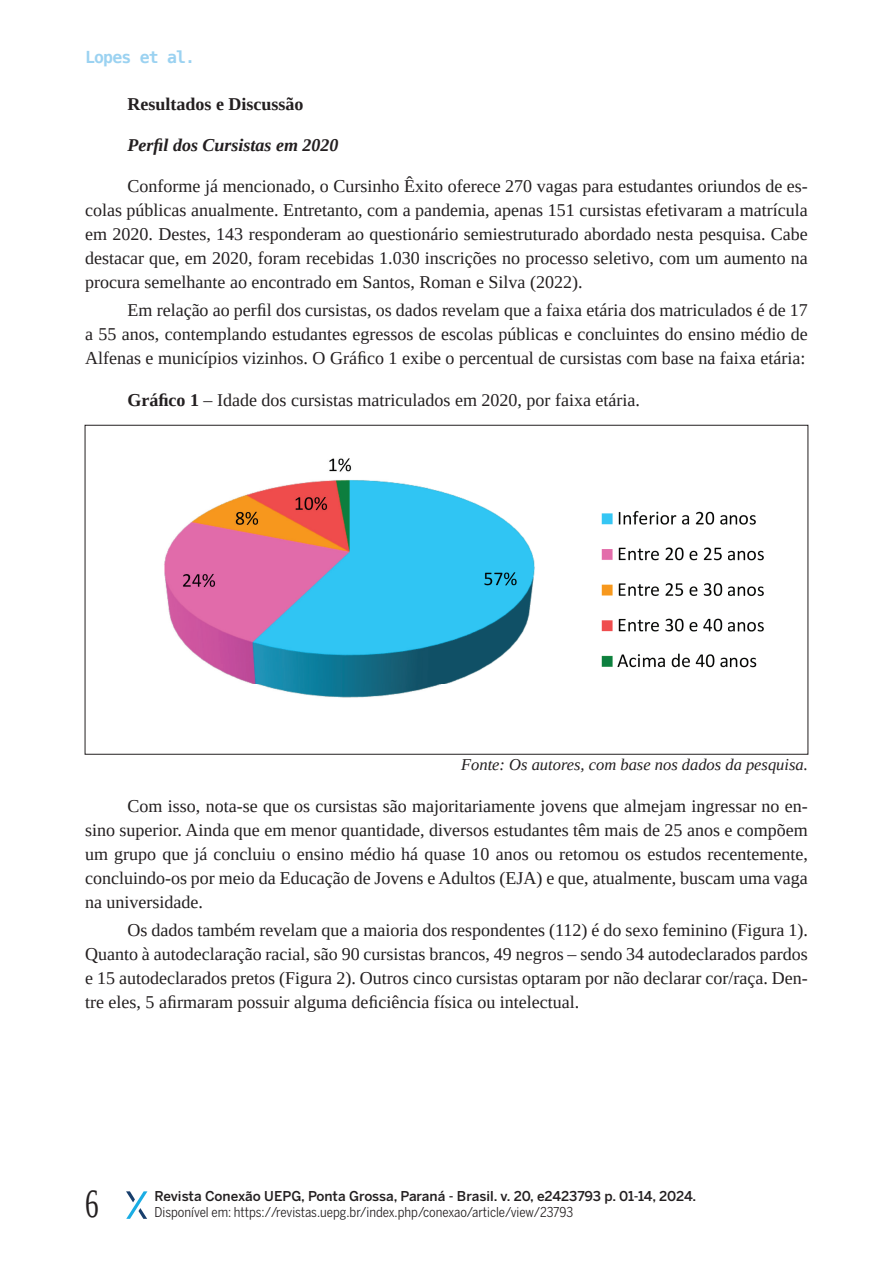
<style>
.page{position:relative;width:893px;height:1263px;background:#fff}
.page>*{position:absolute;margin:0;border:0;box-sizing:border-box;transform-origin:0 0}
.t1{font:39.9px "Liberation Serif";color:#231f20;scale:.68 1}
.t2{font:18px/24px "Liberation Serif";color:#231f20;text-align:justify}
.t3{font:italic 700 18px "Liberation Serif";color:#231f20}
.t4{font:700 18px "Liberation Serif";color:#231f20}
.t5{font:italic 16.5px "Liberation Serif";color:#231f20}
.t6{font:700 16.5px "DejaVu Sans Mono";letter-spacing:-.05em;color:#9bd2f1}
.t7{font:13.5px "Benton Sans Cond";color:#231f20}
.t8{font:500 13.5px "Benton Sans";color:#231f20}
.s1{font-weight:700}
</style>
<div class="page">
<svg style="left:126px;top:1191px;width:21px;height:28px"></svg>
<img style="left:164px;top:458px;width:600px;height:240px">
<p class="t6" style="left:85px;top:45px;width:112px">Lopes et al.</p>
<p class="t4" style="left:128px;top:92px;width:178px">Resultados e Discussão</p>
<p class="t3" style="left:128px;top:133px;width:213px">Perfil dos Cursistas em 2020</p>
<p class="t2" style="left:85px;top:174px;width:724px;text-indent:43px">Conforme já mencionado, o Cursinho Êxito oferece 270 vagas para estudantes oriundos de es&shy;colas públicas anualmente. Entretanto, com a pandemia, apenas 151 cursistas efetivaram a matrícula em 2020. Destes, 143 responderam ao questionário semiestruturado abordado nesta pesquisa. Cabe destacar que, em 2020, foram recebidas 1.030 inscrições no processo seletivo, com um aumento na procura semelhante ao encontrado em Santos, Roman e Silva (2022).</p>
<p class="t2" style="left:85px;top:298px;width:724px;text-indent:43px">Em relação ao perfil dos cursistas, os dados revelam que a faixa etária dos matriculados é de 17 a 55 anos, contemplando estudantes egressos de escolas públicas e concluintes do ensino médio de Alfenas e municípios vizinhos. O Gráfico 1 exibe o percentual de cursistas com base na faixa etária:</p>
<p class="t2" style="left:128px;top:388px;width:514px"><span class="s1">Gráfico 1</span> – Idade dos cursistas matriculados em 2020, por faixa etária.</p>
<p class="t5" style="left:461px;top:754px;width:348px">Fonte: Os autores, com base nos dados da pesquisa.</p>
<p class="t2" style="left:85px;top:793px;width:724px;text-indent:43px">Com isso, nota-se que os cursistas são majoritariamente jovens que almejam ingressar no en&shy;sino superior. Ainda que em menor quantidade, diversos estudantes têm mais de 25 anos e compõem um grupo que já concluiu o ensino médio há quase 10 anos ou retomou os estudos recentemente, concluindo-os por meio da Educação de Jovens e Adultos (EJA) e que, atualmente, buscam uma vaga na universidade.</p>
<p class="t2" style="left:85px;top:918px;width:724px;text-indent:43px">Os dados também revelam que a maioria dos respondentes (112) é do sexo feminino (Figura 1).<br>Quanto à autodeclaração racial, são 90 cursistas brancos, 49 negros – sendo 34 autodeclarados pardos e 15 autodeclarados pretos (Figura 2). Outros cinco cursistas optaram por não declarar cor/raça. Den&shy;tre eles, 5 afirmaram possuir alguma deficiência física ou intelectual.</p>
<h1 class="t1" style="left:85px;top:1178px;width:21px">6</h1>
<p class="t8" style="left:155px;top:1188px;width:543px">Revista Conexão UEPG, Ponta Grossa, Paraná - Brasil. v. 20, e2423793 p. 01-14, 2024.</p>
<p class="t7" style="left:155px;top:1205px;width:420px">Disponível em: https://revistas.uepg.br/index.php/conexao/article/view/23793</p>
</div>
